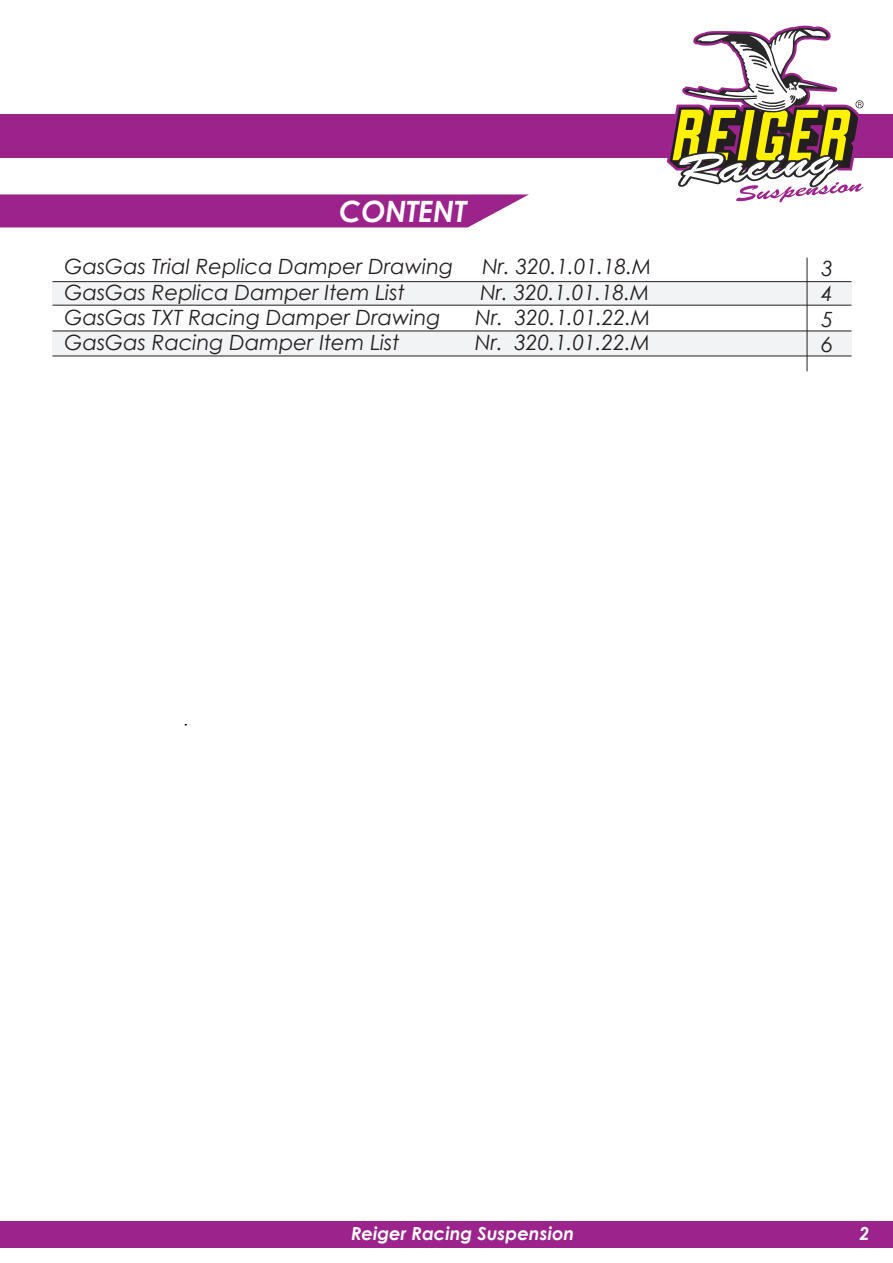
<style>
.page{position:relative;width:893px;height:1263px;background:#fff}
.page>*{position:absolute;margin:0;border:0;box-sizing:border-box;transform-origin:0 0}
.t1{font:italic 700 29.4px "Century Gothic";color:#fff}
.t2{font:italic 21px/25.2px "Century Gothic";color:#231f20;text-align:justify}
.t3{font:italic 700 18px "Century Gothic";color:#fff}
</style>
<div class="page">
<div style="left:0;top:115px;width:893px;height:43px;background:#9b238b"></div>
<svg style="left:667px;top:26px;width:196px;height:176px"></svg>
<div style="left:0;top:1221px;width:893px;height:26px;background:#9b238b"></div>
<div style="left:53px;top:331px;width:798px;height:25px;background:#f2f3f4"></div>
<div style="left:53px;top:282px;width:798px;height:23px;background:#f2f3f4"></div>
<svg style="left:0;top:194px;width:529px;height:33px;background:#a23293"></svg>
<hr style="left:53px;top:305px;width:798px;height:1px;background:#231f20">
<hr style="left:53px;top:281px;width:798px;height:1px;background:#231f20">
<hr style="left:53px;top:356px;width:798px;height:1px;background:#231f20">
<hr style="left:53px;top:331px;width:798px;height:1px;background:#231f20">
<hr style="left:807px;top:258px;width:1px;height:113px;background:#231f20">
<h1 class="t1" style="left:339px;top:189px;width:129px">CONTENT</h1>
<p class="t2" style="left:65px;top:254px;width:390px">GasGas Trial Replica Damper Drawing</p>
<p class="t2" style="left:482px;top:254px;width:171px">Nr. 320.1.01.18.M</p>
<p class="t2" style="left:65px;top:279px;width:342px">GasGas Replica Damper Item List</p>
<p class="t2" style="left:480px;top:279px;width:171px">Nr. 320.1.01.18.M</p>
<p class="t2" style="left:65px;top:304px;width:378px">GasGas TXT Racing Damper Drawing</p>
<p class="t2" style="left:476px;top:304px;width:176px">Nr. 320.1.01.22.M</p>
<p class="t2" style="left:65px;top:330px;width:337px">GasGas Racing Damper Item List</p>
<p class="t2" style="left:475px;top:330px;width:176px">Nr. 320.1.01.22.M</p>
<p class="t2" style="left:821px;top:256px;width:13px">3<br>4<br>5<br>6</p>
<p class="t3" style="left:351px;top:1219px;width:225px">Reiger Racing Suspension</p>
<p class="t3" style="left:859px;top:1219px;width:12px">2</p>
</div>
